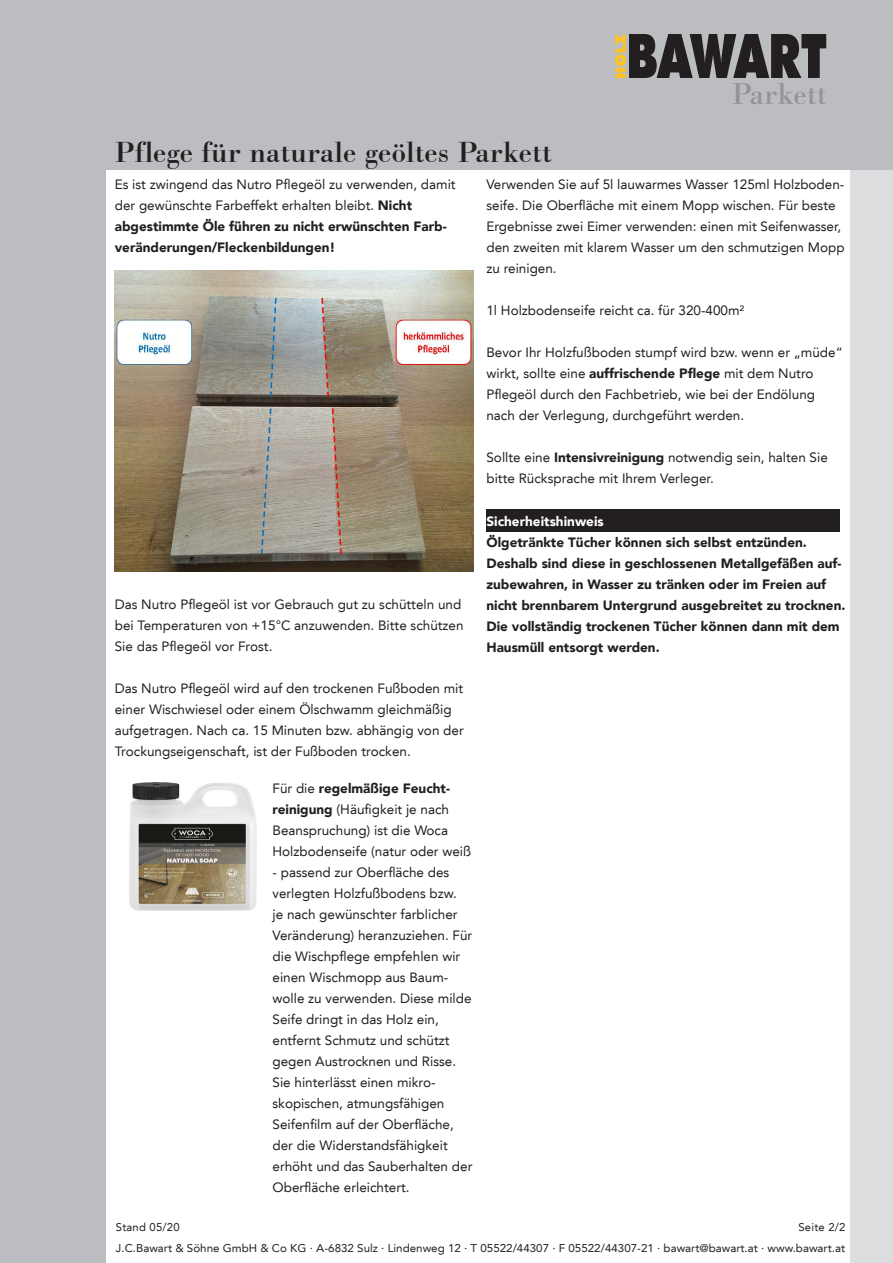
<style>
.page{position:relative;width:893px;height:1263px;background:#fff}
.page>*{position:absolute;margin:0;border:0;box-sizing:border-box;transform-origin:0 0}
.t1{font:30px "Bodoni BT";color:#231f20}
.t2{font:13.5px/21px "Avenir LT";color:#231f20}
.t3{font:900 13.5px/21px "Avenir LT";color:#231f20}
.t4{font:900 13.5px "Avenir LT";color:#fff}
.t5{font:11.25px/21px "Avenir LT";color:#231f20;text-align:right}
.t6{font:11.25px "Avenir LT";letter-spacing:.02em;color:#231f20}
.s1{font-weight:900}
</style>
<div class="page">
<div style="left:850px;top:169px;width:43px;height:1094px;background:#dcdddf"></div>
<div style="left:0;top:0;width:106px;height:1263px;background:#bcbdc0"></div>
<div style="left:0;top:0;width:893px;height:169px;background:#bcbdc0"></div>
<svg style="left:615px;top:34px;width:211px;height:70px"></svg>
<img style="left:115px;top:270px;width:359px;height:302px">
<img style="left:129px;top:782px;width:128px;height:128px">
<div style="left:486px;top:510px;width:354px;height:22px;background:#231f20"></div>
<p class="t1" style="left:115px;top:133px;width:439px">Pflege für naturale geöltes Parkett</p>
<p class="t2" style="left:115px;top:174px;width:342px">Es ist zwingend das Nutro Pflegeöl zu verwenden, damit der gewünschte Farbeffekt erhalten bleibt. <span class="s1">Nicht</span></p>
<p class="t3" style="left:115px;top:215px;width:333px">abgestimmte Öle führen zu nicht erwünschten Farb-</p>
<p class="t3" style="left:115px;top:236px;width:222px">veränderungen/Fleckenbildungen!</p>
<p class="t2" style="left:115px;top:594px;width:350px">Das Nutro Pflegeöl ist vor Gebrauch gut zu schütteln und bei Temperaturen von +15°C anzuwenden. Bitte schützen<br>Sie das Pflegeöl vor Frost.</p>
<p class="t2" style="left:115px;top:678px;width:350px">Das Nutro Pflegeöl wird auf den trockenen Fußboden mit einer Wischwiesel oder einem Ölschwamm gleichmäßig aufgetragen. Nach ca. 15 Minuten bzw. abhängig von der Trockungseigenschaft, ist der Fußboden trocken.</p>
<p class="t2" style="left:273px;top:777px;width:200px">Für die <span class="s1">regelmäßige Feucht&shy;reinigung</span> (Häufigkeit je nach<br>Beanspruchung) ist die Woca<br>Holzbodenseife (natur oder weiß</p>
<p class="t2" style="left:273px;top:861px;width:201px">- passend zur Oberfläche des verlegten Holzfußbodens bzw.<br>je nach gewünschter farblicher<br>Veränderung) heranzuziehen. Für die Wischpflege empfehlen wir einen Wischmopp aus Baum&shy;wolle zu verwenden. Diese milde<br>Seife dringt in das Holz ein, entfernt Schmutz und schützt gegen Austrocknen und Risse.<br>Sie hinterlässt einen mikro-</p>
<p class="t2" style="left:273px;top:1092px;width:201px">skopischen, atmungsfähigen<br>Seifenfilm auf der Oberfläche, der die Widerstandsfähigkeit erhöht und das Sauberhalten der<br>Oberfläche erleichtert.</p>
<p class="t2" style="left:486px;top:174px;width:360px">Verwenden Sie auf 5l lauwarmes Wasser 125ml Holzboden&shy;seife. Die Oberfläche mit einem Mopp wischen. Für beste Ergebnisse zwei Eimer verwenden: einen mit Seifenwasser, den zweiten mit klarem Wasser um den schmutzigen Mopp zu reinigen.</p>
<p class="t2" style="left:486px;top:300px;width:259px">1l Holzbodenseife reicht ca. für 320-400m²</p>
<p class="t2" style="left:486px;top:342px;width:358px">Bevor Ihr Holzfußboden stumpf wird bzw. wenn er „müde“ wirkt, sollte eine <span class="s1">auffrischende Pflege</span> mit dem Nutro</p>
<p class="t2" style="left:486px;top:384px;width:330px">Pflegeöl durch den Fachbetrieb, wie bei der Endölung nach der Verlegung, durchgeführt werden.</p>
<p class="t2" style="left:486px;top:447px;width:343px">Sollte eine <span class="s1">Intensivreinigung</span> notwendig sein, halten Sie bitte Rücksprache mit Ihrem Verleger.</p>
<p class="t4" style="left:486px;top:513px;width:119px">Sicherheitshinweis</p>
<p class="t3" style="left:486px;top:532px;width:360px">Ölgetränkte Tücher können sich selbst entzünden.<br>Deshalb sind diese in geschlossenen Metallgefäßen auf&shy;zubewahren, in Wasser zu tränken oder im Freien auf nicht brennbarem Untergrund ausgebreitet zu trocknen.<br>Die vollständig trockenen Tücher können dann mit dem Hausmüll entsorgt werden.</p>
<p class="t6" style="left:116px;top:1220px;width:65px">Stand 05/20</p>
<p class="t5" style="left:116px;top:1216px;width:731px">Seite 2/2<br>J.C.Bawart &amp; Söhne GmbH &amp; Co KG ∙ A-6832 Sulz ∙ Lindenweg 12 ∙ T 05522/44307 ∙ F 05522/44307-21 ∙ bawart@bawart.at ∙ www.bawart.at</p>
</div>
